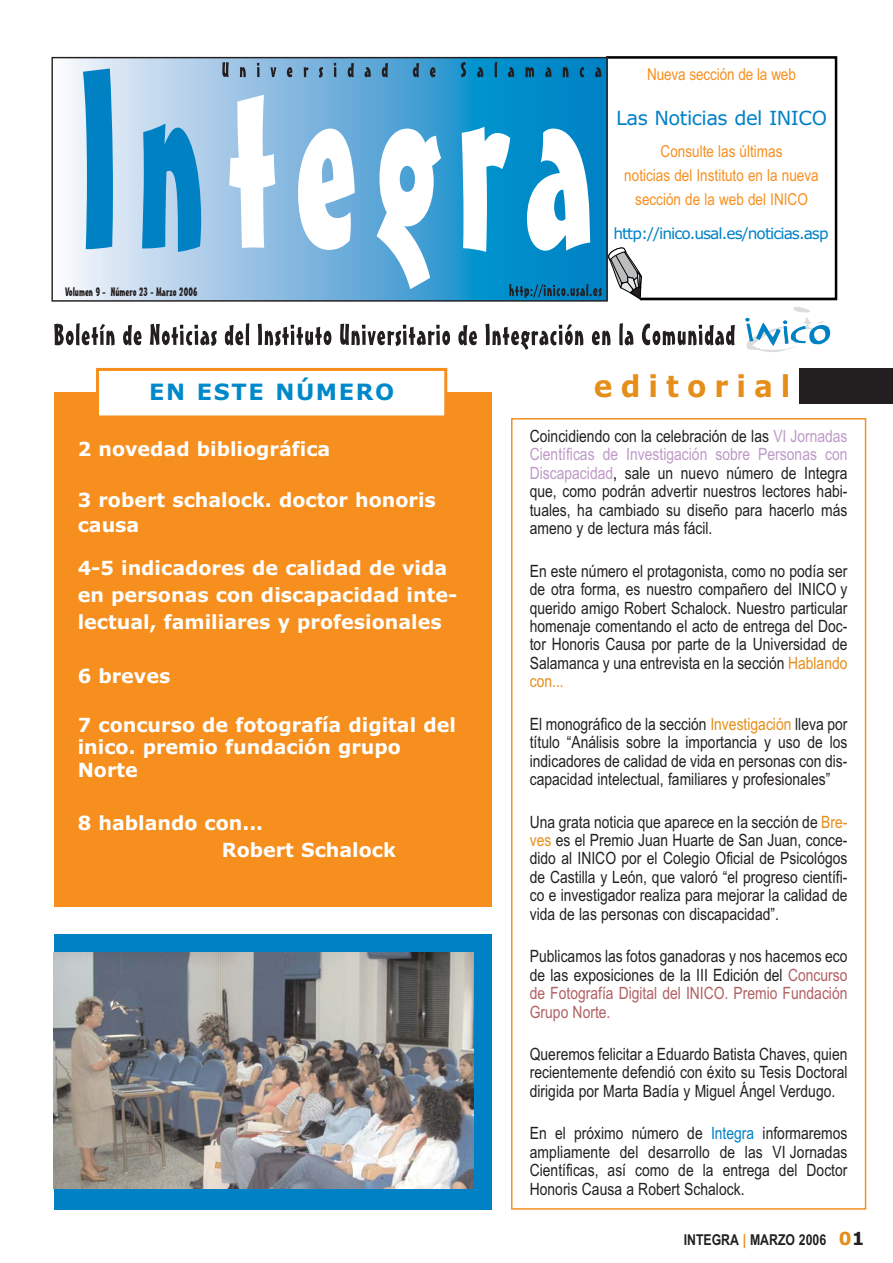
<style>
.page{position:relative;width:893px;height:1263px;background:#fff}
.page>*{position:absolute;margin:0;border:0;box-sizing:border-box;transform-origin:0 0}
.t1{font:700 30px "Verdana";letter-spacing:.285em;color:#e58e1a;scale:.94 1}
.t2{font:700 22.5px "Verdana";letter-spacing:.07em;color:#0089ca}
.t3{font:700 19.5px/27px "Verdana";color:#fff}
.t4{font:19.5px "Verdana";letter-spacing:-.025em;color:#0081c6}
.t5{font:16.95px/18.5px "Arial Narrow";color:#231f20;text-align:justify}
.t6{font:16.5px/24px "Arial Narrow";color:#f78f1e;text-align:center}
.t7{font:15.45px "Verdana";letter-spacing:-.065em;color:#0081c6}
.t8{font:700 15px "Arial Narrow";color:#231f20}
.t9{font:12px "Mister Earl BT";color:#231f20}
.s1{color:#be99c7}
.s2{color:#000}
.s3{color:#e58e1a}
.s4{color:#b16062}
.s5{color:#0081c6}
.s6{font-family:"Verdana";font-size:18px;color:#e58e1a}
.s7{font-family:"Verdana";font-size:18px}
</style>
<div class="page">
<div style="left:511px;top:418px;width:355px;height:792px;border:2px solid #f78f1e"></div>
<svg style="left:606px;top:56px;width:232px;height:245px"></svg>
<svg style="left:89px;top:59px;width:517px;height:241px;background:#76b6de"></svg>
<div style="left:52px;top:58px;width:37px;height:243px;background:#f4f8fd"></div>
<div style="left:51px;top:57px;width:557px;height:245px;border:1px solid #231f20"></div>
<svg style="left:229px;top:95px;width:46px;height:153px"></svg>
<svg style="left:298px;top:129px;width:57px;height:121px"></svg>
<svg style="left:377px;top:129px;width:64px;height:160px"></svg>
<svg style="left:83px;top:68px;width:30px;height:181px;background:#2190ca"></svg>
<svg style="left:142px;top:124px;width:59px;height:128px;background:#3197ce"></svg>
<svg style="left:54px;top:323px;width:61px;height:22px"></svg>
<svg style="left:123px;top:325px;width:19px;height:20px"></svg>
<svg style="left:150px;top:324px;width:67px;height:22px"></svg>
<svg style="left:225px;top:323px;width:24px;height:22px"></svg>
<svg style="left:258px;top:324px;width:73px;height:22px"></svg>
<svg style="left:340px;top:324px;width:110px;height:22px"></svg>
<svg style="left:458px;top:325px;width:19px;height:20px"></svg>
<svg style="left:485px;top:324px;width:98px;height:26px"></svg>
<svg style="left:592px;top:330px;width:18px;height:15px"></svg>
<svg style="left:619px;top:323px;width:15px;height:22px"></svg>
<svg style="left:642px;top:323px;width:93px;height:22px"></svg>
<svg style="left:745px;top:307px;width:86px;height:45px"></svg>
<svg style="left:222px;top:62px;width:7px;height:15px"></svg>
<svg style="left:240px;top:67px;width:6px;height:10px"></svg>
<svg style="left:257px;top:63px;width:2px;height:14px"></svg>
<svg style="left:270px;top:67px;width:6px;height:10px"></svg>
<svg style="left:287px;top:67px;width:5px;height:10px"></svg>
<svg style="left:304px;top:67px;width:5px;height:10px"></svg>
<svg style="left:319px;top:67px;width:4px;height:11px"></svg>
<svg style="left:334px;top:63px;width:2px;height:14px"></svg>
<svg style="left:348px;top:63px;width:6px;height:14px"></svg>
<svg style="left:364px;top:67px;width:7px;height:10px"></svg>
<svg style="left:382px;top:63px;width:6px;height:14px"></svg>
<svg style="left:413px;top:63px;width:6px;height:14px"></svg>
<svg style="left:430px;top:67px;width:6px;height:10px"></svg>
<svg style="left:461px;top:62px;width:5px;height:15px"></svg>
<svg style="left:477px;top:67px;width:6px;height:10px"></svg>
<svg style="left:495px;top:62px;width:2px;height:15px"></svg>
<svg style="left:508px;top:67px;width:6px;height:10px"></svg>
<svg style="left:525px;top:67px;width:9px;height:10px"></svg>
<svg style="left:545px;top:67px;width:6px;height:10px"></svg>
<svg style="left:563px;top:67px;width:5px;height:10px"></svg>
<svg style="left:580px;top:67px;width:4px;height:10px"></svg>
<svg style="left:595px;top:67px;width:6px;height:10px"></svg>
<svg style="left:462px;top:127px;width:180px;height:173px"></svg>
<div style="left:54px;top:392px;width:438px;height:515px;background:#f78f1e"></div>
<div style="left:98px;top:369px;width:348px;height:48px;background:#fff"></div>
<div style="left:96px;top:368px;width:351px;height:50px;border:3px solid #f78f1e"></div>
<div style="left:799px;top:368px;width:94px;height:36px;background:#231f20"></div>
<div style="left:54px;top:934px;width:438px;height:276px;background:#0081c6"></div>
<img style="left:54px;top:952px;width:419px;height:237px">
<p class="t9" style="left:65px;top:288px;width:134px">Volumen 9 - Número 23 - Marzo 2006</p>
<h2 class="t2" style="left:149px;top:383px;width:246px">EN ESTE NÚMERO</h2>
<p class="t3" style="left:78px;top:437px;width:254px">2 novedad bibliográfica</p>
<p class="t3" style="left:78px;top:488px;width:360px;line-height:25.5px">3 robert schalock. doctor honoris causa</p>
<p class="t3" style="left:78px;top:556px;width:381px">4-5 indicadores de calidad de vida en personas con discapacidad inte&shy;lectual, familiares y profesionales</p>
<p class="t3" style="left:78px;top:664px;width:94px">6 breves</p>
<p class="t3" style="left:78px;top:715px;width:380px;line-height:22.5px">7 concurso de fotografía digital del inico. premio fundación grupo<br>Norte</p>
<p class="t3" style="left:222px;top:811px;width:176px;text-indent:-144px">8 hablando con...<br>Robert Schalock</p>
<p class="t6" style="left:647px;top:64px;width:150px">Nueva sección de la web</p>
<p class="t4" style="left:616px;top:110px;width:212px">Las Noticias del INICO</p>
<p class="t6" style="left:624px;top:141px;width:196px">Consulte las últimas<br>noticias del Instituto en la nueva sección de la web del INICO</p>
<p class="t7" style="left:613px;top:227px;width:217px">http://inico.usal.es/noticias.asp</p>
<h1 class="t1" style="left:594px;top:374px;width:211px">editorial</h1>
<p class="t5" style="left:530px;top:428px;width:319px">Coincidiendo con la celebración de las <span class="s1">VI Jornadas Científicas de Investigación sobre Personas con Discapacidad</span><span class="s2">,</span> sale un nuevo número de Integra que, como podrán advertir nuestros lectores habi&shy;tuales, ha cambiado su diseño para hacerlo más ameno y de lectura más fácil.</p>
<p class="t5" style="left:530px;top:563px;width:319px">En este número el protagonista, como no podía ser de otra forma, es nuestro compañero del INICO y querido amigo Robert Schalock. Nuestro particular homenaje comentando el acto de entrega del Doc&shy;tor Honoris Causa por parte de la Universidad de Salamanca y una entrevista en la sección <span class="s3">Hablando con...</span></p>
<p class="t5" style="left:530px;top:716px;width:319px">El monográfico de la sección <span class="s3">Investigación</span> lleva por título “Análisis sobre la importancia y uso de los indicadores de calidad de vida en personas con dis&shy;capacidad intelectual, familiares y profesionales”</p>
<p class="t5" style="left:530px;top:814px;width:319px">Una grata noticia que aparece en la sección de <span class="s3">Bre&shy;ves</span> es el Premio Juan Huarte de San Juan, conce&shy;dido al INICO por el Colegio Oficial de Psicológos de Castilla y León, que valoró “el progreso científi&shy;co e investigador realiza para mejorar la calidad de vida de las personas con discapacidad”.</p>
<p class="t5" style="left:530px;top:949px;width:319px">Publicamos las fotos ganadoras y nos hacemos eco de las exposiciones de la III Edición del <span class="s4">Concurso de Fotografía Digital del INICO. Premio Fundación Grupo Norte.</span></p>
<p class="t5" style="left:530px;top:1046px;width:319px">Queremos felicitar a Eduardo Batista Chaves, quien recientemente defendió con éxito su Tesis Doctoral dirigida por Marta Badía y Miguel Ángel Verdugo.</p>
<p class="t5" style="left:530px;top:1126px;width:319px">En el próximo número de <span class="s5">Integra</span> informaremos ampliamente del desarrollo de las VI Jornadas Científicas, así como de la entrega del Doctor Honoris Causa a Robert Schalock.</p>
<p class="t8" style="left:684px;top:1234px;width:182px">INTEGRA <span class="s3">|</span> MARZO 2006 <span class="s6">0</span><span class="s7">1</span></p>
</div>
